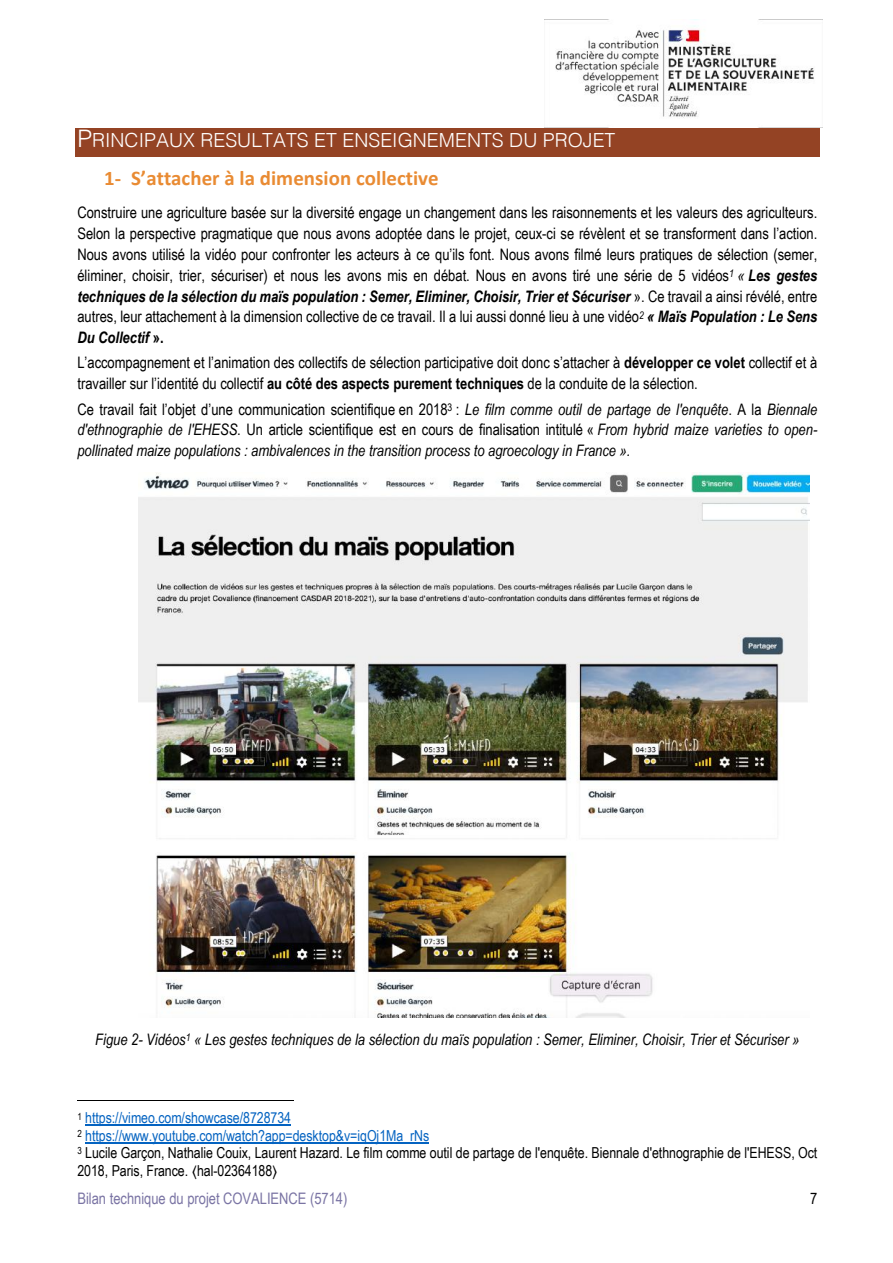
<style>
.page{position:relative;width:893px;height:1263px;background:#fff}
.page>*{position:absolute;margin:0;border:0;box-sizing:border-box;transform-origin:0 0}
.t1{font:700 20.85px "Calibri";color:#e98b33}
.t2{font:300 19.5px "Helvetica";color:#fff}
.t3{font:15.9px/20.7px "Arial Narrow";color:#000;text-align:justify}
.t4{font:italic 15.9px/20.7px "Arial Narrow";color:#000;text-align:justify}
.t5{font:15.9px "Arial Narrow";color:#7a74a4}
.t6{font:15.15px/17.4px "Arial Narrow";letter-spacing:-.005em;color:#000}
.s1{font-size:24.15px}
.s2{font-style:italic}
.s3{font-weight:700;font-style:italic}
.s4{font-weight:700}
.s5{font-style:normal}
.s6{color:#0463c1}
.s7{font-family:"Cambria Math"}
</style>
<div class="page">
<img style="left:555px;top:25px;width:259px;height:93px">
<div style="left:75px;top:128px;width:744px;height:28px;background:#944324"></div>
<hr style="left:77px;top:1100px;width:216px;height:1px;background:#000">
<hr style="left:85px;top:1125px;width:206px;height:1px;background:#0463c1">
<hr style="left:85px;top:1142px;width:344px;height:1px;background:#0463c1">
<img style="left:138px;top:472px;width:672px;height:546px">
<p class="t2" style="left:77px;top:132px;width:539px"><span class="s1">P</span>RINCIPAUX RESULTATS ET ENSEIGNEMENTS DU PROJET</p>
<h1 class="t1" style="left:104px;top:165px;width:336px">1- S’attacher à la dimension collective</h1>
<p class="t3" style="left:77px;top:202px;width:741px">Construire une agriculture basée sur la diversité engage un changement dans les raisonnements et les valeurs des agriculteurs.<br>Selon la perspective pragmatique que nous avons adoptée dans le projet, ceux-ci se révèlent et se transforment dans l’action.<br>Nous avons utilisé la vidéo pour confronter les acteurs à ce qu’ils font. Nous avons filmé leurs pratiques de sélection (semer, éliminer, choisir, trier, sécuriser) et nous les avons mis en débat. Nous en avons tiré une série de 5 vidéos<sup>1</sup> <span class="s2">«</span> <span class="s3">Les gestes techniques de la sélection du maïs population : Semer, Eliminer, Choisir, Trier et Sécuriser</span> ». Ce travail a ainsi révélé, entre autres, leur attachement à la dimension collective de ce travail. Il a lui aussi donné lieu à une vidéo<sup>2</sup> <span class="s3">« Maïs Population : Le Sens Du Collectif</span> <span class="s4">».</span></p>
<p class="t3" style="left:77px;top:352px;width:741px">L’accompagnement et l’animation des collectifs de sélection participative doit donc s’attacher à <span class="s4">développer ce volet</span> collectif et à travailler sur l’identité du collectif <span class="s4">au côté des aspects purement techniques</span> de la conduite de la sélection.</p>
<p class="t4" style="left:77px;top:398px;width:741px"><span class="s5">Ce travail fait l’objet d’une communication scientifique en 2018</span><sup>3</sup> <span class="s5">:</span> Le film comme outil de partage de l'enquête<span class="s5">. A la</span> Biennale d'ethnographie de l'EHESS<span class="s5">. Un article scientifique est en cours de finalisation intitulé «</span> From hybrid maize varieties to open&shy;pollinated maize populations : ambivalences in the transition process to agroecology in France ».</p>
<p class="t4" style="left:95px;top:1028px;width:706px">Figue 2- Vidéos<sup>1</sup> « Les gestes techniques de la sélection du maïs population : Semer, Eliminer, Choisir, Trier et Sécuriser »</p>
<p class="t6" style="left:77px;top:1109px;width:741px"><sup>1</sup> <span class="s6">https://vimeo.com/showcase/8728734<br></span><sup>2</sup> <span class="s6">https://www.youtube.com/watch?app=desktop&amp;v=iqOj1Ma_rNs<br></span><sup>3</sup> Lucile Garçon, Nathalie Couix, Laurent Hazard. Le film comme outil de partage de l'enquête. Biennale d'ethnographie de l'EHESS, Oct 2018, Paris, France. <span class="s7">⟨</span>hal-02364188<span class="s7">⟩</span></p>
<p class="t5" style="left:77px;top:1189px;width:271px">Bilan technique du projet COVALIENCE (5714)</p>
<p class="t3" style="left:810px;top:1188px;width:9px">7</p>
</div>
